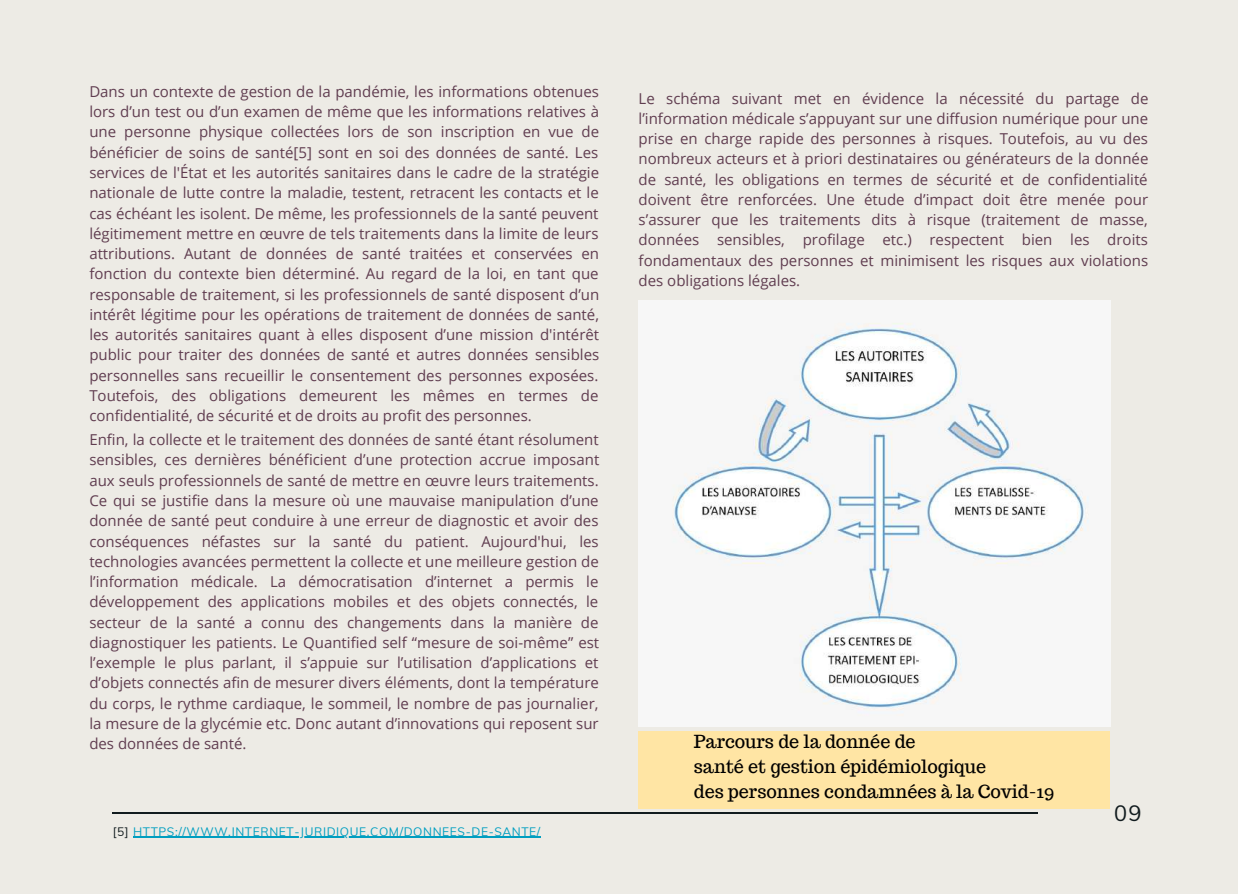
<style>
.page{position:relative;width:1238px;height:894px;background:#fff}
.page>*{position:absolute;margin:0;border:0;box-sizing:border-box;transform-origin:0 0}
.t1{font:21.75px "Muli";color:#111b1e}
.t2{font:18px/24.8px "Trocchi";color:#000}
.t3{font:15px/20.2px "Open Sans";color:#603d50;text-align:justify}
.t4{font:12px "Muli";letter-spacing:.05em;color:#009ec0}
.s1{color:#111b1e}
</style>
<div class="page">
<div style="left:0;top:0;width:1237px;height:893px;background:#edebe5"></div>
<img style="left:638px;top:300px;width:472px;height:426px">
<hr style="left:113px;top:811px;width:924px;height:1px;background:#111b1e">
<div style="left:638px;top:730px;width:472px;height:78px;background:#ffe5a4"></div>
<hr style="left:133px;top:836px;width:408px;height:1px;background:#009ec0">
<p class="t3" style="left:89px;top:81px;width:511px">Dans un contexte de gestion de la pandémie, les informations obtenues lors d’un test ou d’un examen de même que les informations relatives à une personne physique collectées lors de son inscription en vue de bénéficier de soins de santé[5] sont en soi des données de santé. Les services de l'État et les autorités sanitaires dans le cadre de la stratégie nationale de lutte contre la maladie, testent, retracent les contacts et le cas échéant les isolent. De même, les professionnels de la santé peuvent légitimement mettre en œuvre de tels traitements dans la limite de leurs attributions. Autant de données de santé traitées et conservées en fonction du contexte bien déterminé. Au regard de la loi, en tant que responsable de traitement, si les professionnels de santé disposent d’un intérêt légitime pour les opérations de traitement de données de santé, les autorités sanitaires quant à elles disposent d’une mission d'intérêt public pour traiter des données de santé et autres données sensibles personnelles sans recueillir le consentement des personnes exposées.<br>Toutefois, des obligations demeurent les mêmes en termes de confidentialité, de sécurité et de droits au profit des personnes.</p>
<p class="t3" style="left:89px;top:429px;width:511px">Enfin, la collecte et le traitement des données de santé étant résolument sensibles, ces dernières bénéficient d’une protection accrue imposant aux seuls professionnels de santé de mettre en œuvre leurs traitements.<br>Ce qui se justifie dans la mesure où une mauvaise manipulation d’une donnée de santé peut conduire à une erreur de diagnostic et avoir des conséquences néfastes sur la santé du patient. Aujourd'hui, les technologies avancées permettent la collecte et une meilleure gestion de l’information médicale. La démocratisation d’internet a permis le développement des applications mobiles et des objets connectés, le secteur de la santé a connu des changements dans la manière de diagnostiquer les patients. Le Quantified self “mesure de soi-même” est l’exemple le plus parlant, il s’appuie sur l’utilisation d’applications et d’objets connectés afin de mesurer divers éléments, dont la température du corps, le rythme cardiaque, le sommeil, le nombre de pas journalier, la mesure de la glycémie etc. Donc autant d’innovations qui reposent sur des données de santé.</p>
<p class="t4" style="left:113px;top:823px;width:429px"><span class="s1">[5]</span> HTTPS://WWW.INTERNET-JURIDIQUE.COM/DONNEES-DE-SANTE/</p>
<p class="t3" style="left:638px;top:88px;width:511px">Le schéma suivant met en évidence la nécessité du partage de l’information médicale s’appuyant sur une diffusion numérique pour une prise en charge rapide des personnes à risques. Toutefois, au vu des nombreux acteurs et à priori destinataires ou générateurs de la donnée de santé, les obligations en termes de sécurité et de confidentialité doivent être renforcées. Une étude d’impact doit être menée pour s’assurer que les traitements dits à risque (traitement de masse, données sensibles, profilage etc.) respectent bien les droits fondamentaux des personnes et minimisent les risques aux violations des obligations légales.</p>
<p class="t2" style="left:693px;top:729px;width:362px">Parcours de la donnée de<br>santé et gestion épidémiologique<br>des personnes condamnées à la Covid-19</p>
<h1 class="t1" style="left:1114px;top:798px;width:29px">09</h1>
</div>
